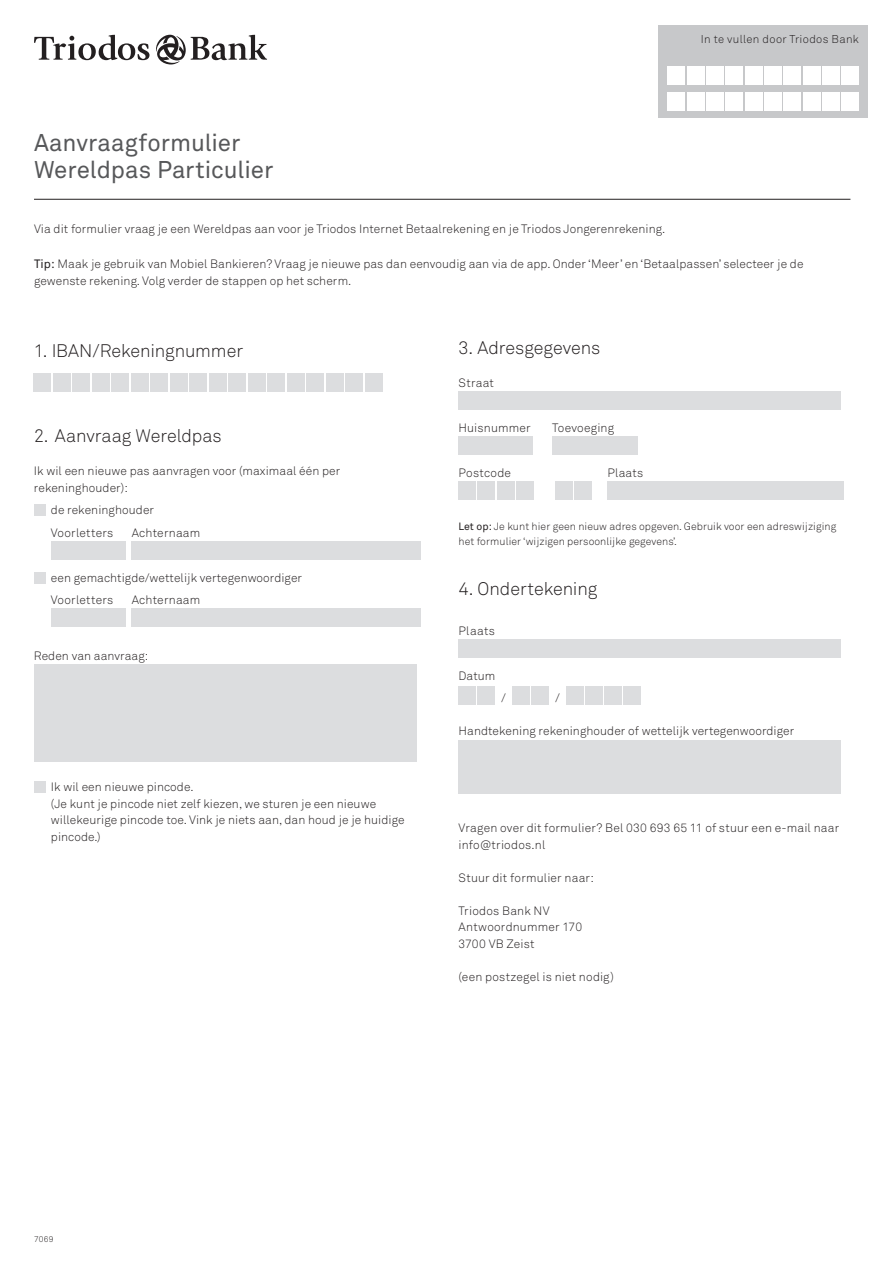
<style>
.page{position:relative;width:893px;height:1263px;background:#fff}
.page>*{position:absolute;margin:0;border:0;box-sizing:border-box;transform-origin:0 0}
.t1{font:24px/27px "Akkurat Pro";color:#57585a}
.t2{font:300 18px "Akkurat";letter-spacing:-.005em;color:#231f20}
.t3{font:300 12px/16.5px "Akkurat";letter-spacing:.005em;color:#231f20}
.t4{font:300 12px "Akkurat";letter-spacing:.025em;color:#231f20}
.t5{font:300 11.25px "Akkurat";letter-spacing:.03em;color:#231f20}
.t6{font:300 10.5px/15px "Akkurat";letter-spacing:.005em;color:#231f20}
.t7{font:300 8.25px "Akkurat";color:#231f20}
.s1{font-family:"Akkurat Pro";font-weight:400}
</style>
<div class="page">
<hr style="left:34px;top:199px;width:816px;height:1px;background:#231f20">
<div style="left:229px;top:374px;width:17px;height:18px;background:#dcdddf"></div>
<div style="left:248px;top:374px;width:17px;height:18px;background:#dcdddf"></div>
<div style="left:268px;top:374px;width:17px;height:18px;background:#dcdddf"></div>
<div style="left:287px;top:374px;width:17px;height:18px;background:#dcdddf"></div>
<div style="left:307px;top:374px;width:17px;height:18px;background:#dcdddf"></div>
<div style="left:326px;top:374px;width:17px;height:18px;background:#dcdddf"></div>
<div style="left:346px;top:374px;width:17px;height:18px;background:#dcdddf"></div>
<div style="left:365px;top:374px;width:17px;height:18px;background:#dcdddf"></div>
<div style="left:34px;top:374px;width:17px;height:18px;background:#dcdddf"></div>
<div style="left:53px;top:374px;width:17px;height:18px;background:#dcdddf"></div>
<div style="left:73px;top:374px;width:17px;height:18px;background:#dcdddf"></div>
<div style="left:92px;top:374px;width:17px;height:18px;background:#dcdddf"></div>
<div style="left:112px;top:374px;width:17px;height:18px;background:#dcdddf"></div>
<div style="left:131px;top:374px;width:17px;height:18px;background:#dcdddf"></div>
<div style="left:151px;top:374px;width:17px;height:18px;background:#dcdddf"></div>
<div style="left:170px;top:374px;width:17px;height:18px;background:#dcdddf"></div>
<div style="left:190px;top:374px;width:17px;height:18px;background:#dcdddf"></div>
<div style="left:209px;top:374px;width:17px;height:18px;background:#dcdddf"></div>
<div style="left:34px;top:504px;width:11px;height:12px;background:#dcdddf"></div>
<div style="left:51px;top:541px;width:74px;height:18px;background:#dcdddf"></div>
<div style="left:132px;top:541px;width:289px;height:18px;background:#dcdddf"></div>
<div style="left:34px;top:572px;width:11px;height:11px;background:#dcdddf"></div>
<div style="left:51px;top:609px;width:74px;height:18px;background:#dcdddf"></div>
<div style="left:132px;top:609px;width:289px;height:18px;background:#dcdddf"></div>
<div style="left:34px;top:664px;width:383px;height:98px;background:#dcdddf"></div>
<div style="left:34px;top:781px;width:11px;height:11px;background:#dcdddf"></div>
<div style="left:459px;top:392px;width:382px;height:18px;background:#dcdddf"></div>
<div style="left:459px;top:437px;width:74px;height:18px;background:#dcdddf"></div>
<div style="left:552px;top:436px;width:85px;height:18px;background:#dcdddf"></div>
<div style="left:459px;top:482px;width:17px;height:18px;background:#dcdddf"></div>
<div style="left:478px;top:482px;width:17px;height:18px;background:#dcdddf"></div>
<div style="left:497px;top:482px;width:17px;height:18px;background:#dcdddf"></div>
<div style="left:517px;top:482px;width:17px;height:18px;background:#dcdddf"></div>
<div style="left:555px;top:482px;width:17px;height:18px;background:#dcdddf"></div>
<div style="left:575px;top:482px;width:17px;height:18px;background:#dcdddf"></div>
<div style="left:607px;top:482px;width:237px;height:18px;background:#dcdddf"></div>
<div style="left:459px;top:639px;width:382px;height:18px;background:#dcdddf"></div>
<div style="left:459px;top:686px;width:17px;height:18px;background:#dcdddf"></div>
<div style="left:478px;top:686px;width:17px;height:18px;background:#dcdddf"></div>
<div style="left:513px;top:686px;width:17px;height:18px;background:#dcdddf"></div>
<div style="left:532px;top:686px;width:17px;height:18px;background:#dcdddf"></div>
<div style="left:567px;top:686px;width:17px;height:18px;background:#dcdddf"></div>
<div style="left:586px;top:686px;width:17px;height:18px;background:#dcdddf"></div>
<div style="left:605px;top:686px;width:17px;height:18px;background:#dcdddf"></div>
<div style="left:624px;top:686px;width:17px;height:18px;background:#dcdddf"></div>
<div style="left:459px;top:741px;width:382px;height:53px;background:#dcdddf"></div>
<svg style="left:34px;top:35px;width:233px;height:29px"></svg>
<div style="left:658px;top:26px;width:209px;height:92px;background:#c7c8ca"></div>
<div style="left:668px;top:67px;width:17px;height:18px;background:#fff"></div>
<div style="left:687px;top:67px;width:17px;height:18px;background:#fff"></div>
<div style="left:706px;top:67px;width:17px;height:18px;background:#fff"></div>
<div style="left:726px;top:67px;width:17px;height:18px;background:#fff"></div>
<div style="left:745px;top:67px;width:17px;height:18px;background:#fff"></div>
<div style="left:764px;top:67px;width:17px;height:18px;background:#fff"></div>
<div style="left:784px;top:67px;width:17px;height:18px;background:#fff"></div>
<div style="left:803px;top:67px;width:17px;height:18px;background:#fff"></div>
<div style="left:823px;top:67px;width:17px;height:18px;background:#fff"></div>
<div style="left:842px;top:67px;width:17px;height:18px;background:#fff"></div>
<div style="left:668px;top:92px;width:17px;height:18px;background:#fff"></div>
<div style="left:687px;top:92px;width:17px;height:18px;background:#fff"></div>
<div style="left:706px;top:92px;width:17px;height:18px;background:#fff"></div>
<div style="left:726px;top:92px;width:17px;height:18px;background:#fff"></div>
<div style="left:745px;top:92px;width:17px;height:18px;background:#fff"></div>
<div style="left:764px;top:92px;width:17px;height:18px;background:#fff"></div>
<div style="left:784px;top:92px;width:17px;height:18px;background:#fff"></div>
<div style="left:803px;top:92px;width:17px;height:18px;background:#fff"></div>
<div style="left:823px;top:92px;width:17px;height:18px;background:#fff"></div>
<div style="left:842px;top:92px;width:17px;height:18px;background:#fff"></div>
<h1 class="t1" style="left:34px;top:129px;width:241px">Aanvraagformulier<br>Wereldpas Particulier</h1>
<p class="t5" style="left:701px;top:32px;width:160px">In te vullen door Triodos Bank</p>
<p class="t3" style="left:34px;top:221px;width:633px">Via dit formulier vraag je een Wereldpas aan voor je Triodos Internet Betaalrekening en je Triodos Jongerenrekening.</p>
<p class="t3" style="left:34px;top:255px;width:771px;line-height:17.2px"><span class="s1">Tip:</span> Maak je gebruik van Mobiel Bankieren? Vraag je nieuwe pas dan eenvoudig aan via de app. Onder ‘Meer’ en ‘Betaalpassen’ selecteer je de gewenste rekening. Volg verder de stappen op het scherm.</p>
<h2 class="t2" style="left:34px;top:340px;width:211px">1. IBAN/Rekeningnummer</h2>
<h2 class="t2" style="left:34px;top:425px;width:189px">2. Aanvraag Wereldpas</h2>
<p class="t3" style="left:34px;top:463px;width:308px">Ik wil een nieuwe pas aanvragen voor (maximaal één per rekeninghouder):</p>
<p class="t3" style="left:51px;top:499px;width:105px;line-height:22.5px">de rekeninghouder<br>Voorletters</p>
<p class="t3" style="left:132px;top:525px;width:70px">Achternaam</p>
<p class="t3" style="left:51px;top:567px;width:253px;line-height:22.5px">een gemachtigde/wettelijk vertegenwoordiger<br>Voorletters</p>
<p class="t3" style="left:132px;top:592px;width:70px">Achternaam</p>
<p class="t3" style="left:34px;top:648px;width:116px">Reden van aanvraag:</p>
<p class="t3" style="left:51px;top:779px;width:355px">Ik wil een nieuwe pincode.<br>(Je kunt je pincode niet zelf kiezen, we sturen je een nieuwe willekeurige pincode toe. Vink je niets aan, dan houd je je huidige pincode.)</p>
<h2 class="t2" style="left:459px;top:337px;width:143px">3. Adresgegevens</h2>
<p class="t3" style="left:459px;top:375px;width:37px">Straat</p>
<p class="t3" style="left:459px;top:420px;width:74px">Huisnummer</p>
<p class="t3" style="left:552px;top:420px;width:64px">Toevoeging</p>
<p class="t4" style="left:459px;top:466px;width:54px">Postcode</p>
<p class="t3" style="left:607px;top:465px;width:37px">Plaats</p>
<p class="t6" style="left:459px;top:519px;width:379px"><span class="s1">Let op:</span> Je kunt hier geen nieuw adres opgeven. Gebruik voor een adreswijziging het formulier ‘wijzigen persoonlijke gegevens’.</p>
<h2 class="t2" style="left:459px;top:578px;width:140px">4. Ondertekening</h2>
<p class="t3" style="left:459px;top:623px;width:38px">Plaats</p>
<p class="t3" style="left:459px;top:668px;width:38px">Datum</p>
<p class="t3" style="left:501px;top:690px;width:6px">/</p>
<p class="t3" style="left:555px;top:690px;width:6px">/</p>
<p class="t3" style="left:459px;top:723px;width:337px">Handtekening rekeninghouder of wettelijk vertegenwoordiger</p>
<p class="t3" style="left:459px;top:820px;width:382px">Vragen over dit formulier? Bel 030 693 65 11 of stuur een e-mail naar info@triodos.nl</p>
<p class="t3" style="left:459px;top:869px;width:137px">Stuur dit formulier naar:</p>
<p class="t3" style="left:459px;top:902px;width:125px">Triodos Bank NV<br>Antwoordnummer 170<br>3700 VB Zeist</p>
<p class="t3" style="left:459px;top:968px;width:157px">(een postzegel is niet nodig)</p>
<p class="t7" style="left:34px;top:1234px;width:21px">7069</p>
</div>
